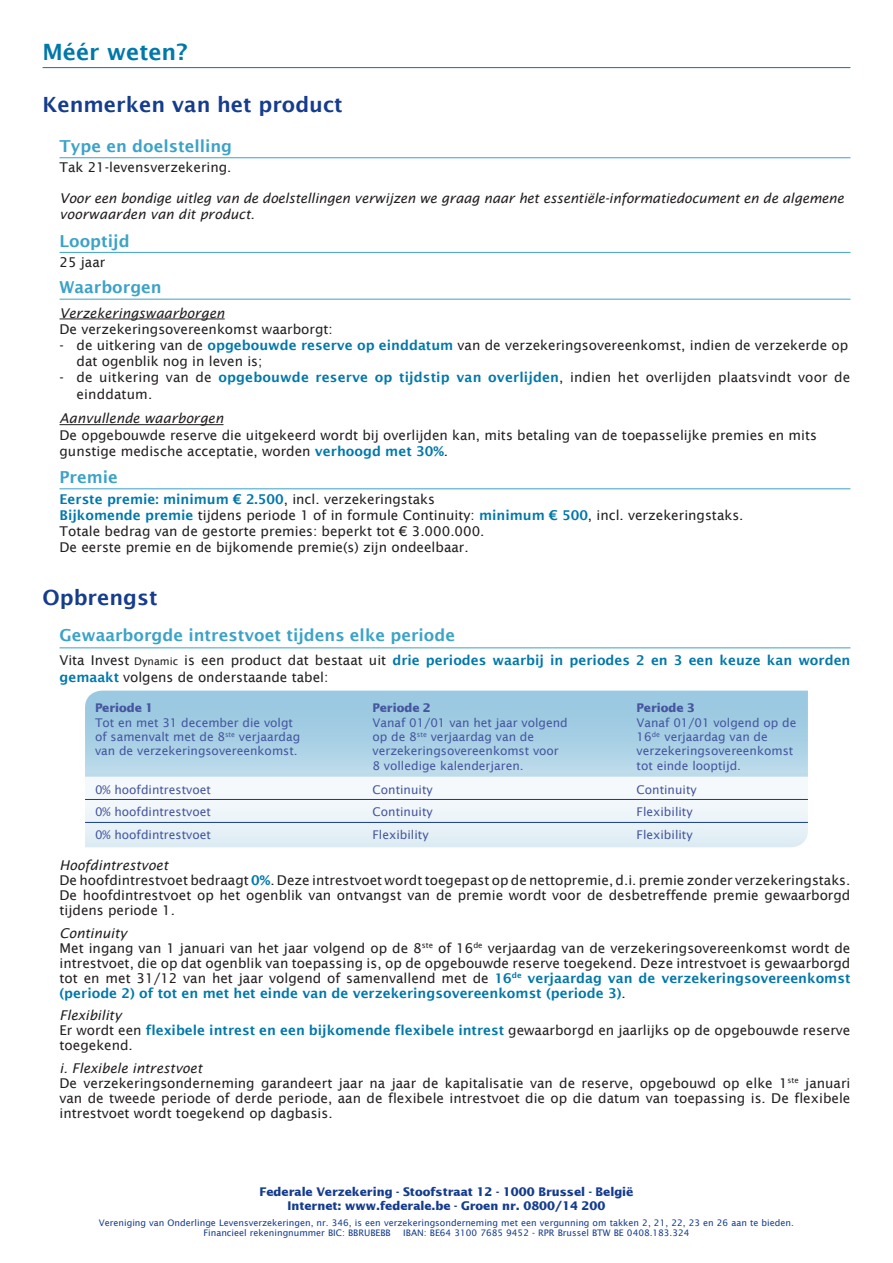
<style>
.page{position:relative;width:893px;height:1263px;background:#fff}
.page>*{position:absolute;margin:0;border:0;box-sizing:border-box;transform-origin:0 0}
.t1{font:600 22.5px "Lucida Sans";color:#0078aa}
.t2{font:600 21px "Lucida Sans";color:#153c8d}
.t3{font:600 16.5px "Lucida Sans";color:#3ba2c8}
.t4{font:13.5px/15px "Lucida Sans";color:#231f20}
.t5{font:italic 13.5px "Lucida Sans";color:#231f20}
.t6{font:600 13.5px "Lucida Sans";color:#0078aa}
.t7{font:12px "Lucida Sans";color:#45569e}
.address{font:700 12px "Lucida Sans";color:#153c8d}
.t8{font:700 12px "Lucida Sans";color:#45569e}
.address_small{font:9px "Lucida Sans";color:#153c8d}
.s1{font-weight:400;color:#fff}
.s2{font-weight:600;color:#0078aa}
.s3{font-weight:400;color:#231f20}
.s4{font-weight:400;font-size:10.5px;color:#231f20}
</style>
<div class="page">
<svg style="left:85px;top:788px;width:723px;height:59px;fill:#ecf4f9"></svg>
<svg style="left:85px;top:691px;width:723px;height:86px;background:#a7cfe4"></svg>
<hr style="left:85px;top:799px;width:723px;height:1px;background:#153c8d">
<hr style="left:85px;top:822px;width:723px;height:1px;background:#153c8d">
<hr style="left:43px;top:67px;width:807px;height:1px;background:#0078aa">
<hr style="left:60px;top:157px;width:790px;height:1px;background:#3ba2c8">
<hr style="left:60px;top:252px;width:790px;height:1px;background:#3ba2c8">
<hr style="left:60px;top:299px;width:790px;height:1px;background:#3ba2c8">
<hr style="left:60px;top:488px;width:790px;height:1px;background:#3ba2c8">
<hr style="left:60px;top:647px;width:790px;height:1px;background:#3ba2c8">
<hr style="left:60px;top:319px;width:165px;height:1px;background:#231f20">
<hr style="left:60px;top:424px;width:163px;height:1px;background:#231f20">
<p class="t1" style="left:43px;top:39px;width:147px">Méér weten?</p>
<p class="t2" style="left:43px;top:93px;width:315px">Kenmerken van het product<span class="s1">T</span></p>
<p class="t3" style="left:60px;top:136px;width:174px">Type en doelstelling</p>
<p class="t4" style="left:60px;top:160px;width:174px">Tak 21-levensverzekering.</p>
<p class="t5" style="left:60px;top:190px;width:786px">Voor een bondige uitleg van de doelstellingen verwijzen we graag naar het essentiële-informatiedocument en de algemene</p>
<p class="t5" style="left:60px;top:206px;width:197px">voorwaarden van dit product.</p>
<p class="t3" style="left:60px;top:231px;width:72px">Looptijd</p>
<p class="t4" style="left:60px;top:255px;width:47px">25 jaar</p>
<p class="t3" style="left:60px;top:278px;width:104px">Waarborgen</p>
<p class="t5" style="left:60px;top:305px;width:167px">Verzekeringswaarborgen</p>
<p class="t4" style="left:60px;top:321px;width:275px">De verzekeringsovereenkomst waarborgt:</p>
<p class="t4" style="left:77px;top:337px;width:773px;line-height:16.2px;text-indent:-17px">- de uitkering van de <span class="s2">opgebouwde reserve op einddatum</span> van de verzekeringsovereenkomst, indien de verzekerde op dat ogenblik nog in leven is;</p>
<p class="t4" style="left:77px;top:369px;width:775px;line-height:16.2px;text-indent:-17px">- de uitkering van de <span class="s2">opgebouwde reserve op tijdstip van overlijden</span>, indien het overlijden plaatsvindt voor de einddatum.</p>
<p class="t5" style="left:60px;top:411px;width:165px">Aanvullende waarborgen</p>
<p class="t4" style="left:60px;top:427px;width:759px;line-height:16.2px">De opgebouwde reserve die uitgekeerd wordt bij overlijden kan, mits betaling van de toepasselijke premies en mits gunstige medische acceptatie, worden <span class="s2">verhoogd met 30%</span>.</p>
<p class="t3" style="left:60px;top:468px;width:60px">Premie</p>
<p class="t6" style="left:60px;top:491px;width:377px">Eerste premie: minimum € 2.500<span class="s3">, incl. verzekeringstaks</span></p>
<p class="t4" style="left:60px;top:508px;width:685px"><span class="s2">Bijkomende premie</span> tijdens periode 1 of in formule Continuity: <span class="s2">minimum € 500</span>, incl. verzekeringstaks.</p>
<p class="t4" style="left:60px;top:524px;width:426px">Totale bedrag van de gestorte premies: beperkt tot € 3.000.000.</p>
<p class="t4" style="left:60px;top:540px;width:411px">De eerste premie en de bijkomende premie(s) zijn ondeelbaar.</p>
<p class="t2" style="left:43px;top:585px;width:117px">Opbrengst</p>
<p class="t3" style="left:60px;top:625px;width:397px">Gewaarborgde intrestvoet tijdens elke periode</p>
<p class="t6" style="left:60px;top:653px;width:792px"><span class="s3">Vita Invest</span> <span class="s4">Dynamic</span> <span class="s3">is een product dat bestaat uit</span> drie periodes waarbij in periodes 2 en 3 een keuze kan worden</p>
<p class="t4" style="left:60px;top:669px;width:270px"><span class="s2">gemaakt</span> volgens de onderstaande tabel:</p>
<p class="t8" style="left:95px;top:701px;width:60px">Periode 1</p>
<p class="t8" style="left:373px;top:701px;width:60px">Periode 2</p>
<p class="t8" style="left:637px;top:701px;width:60px">Periode 3</p>
<p class="t7" style="left:95px;top:715px;width:200px">Tot en met 31 december die volgt</p>
<p class="t7" style="left:373px;top:715px;width:197px">Vanaf 01/01 van het jaar volgend</p>
<p class="t7" style="left:637px;top:715px;width:161px">Vanaf 01/01 volgend op de</p>
<p class="t7" style="left:95px;top:730px;width:207px">of samenvalt met de 8<sup>ste</sup> verjaardag</p>
<p class="t7" style="left:373px;top:730px;width:163px">op de 8<sup>ste</sup> verjaardag van de</p>
<p class="t7" style="left:637px;top:730px;width:133px">16<sup>de</sup> verjaardag van de</p>
<p class="t7" style="left:95px;top:744px;width:204px">van de verzekeringsovereenkomst.</p>
<p class="t7" style="left:373px;top:744px;width:188px">verzekeringsovereenkomst voor</p>
<p class="t7" style="left:637px;top:744px;width:158px">verzekeringsovereenkomst</p>
<p class="t7" style="left:373px;top:759px;width:153px">8 volledige kalenderjaren.</p>
<p class="t7" style="left:637px;top:759px;width:106px">tot einde looptijd.</p>
<p class="t7" style="left:95px;top:783px;width:117px">0% hoofdintrestvoet</p>
<p class="t7" style="left:373px;top:783px;width:62px">Continuity</p>
<p class="t7" style="left:637px;top:783px;width:62px">Continuity</p>
<p class="t7" style="left:95px;top:805px;width:117px">0% hoofdintrestvoet</p>
<p class="t7" style="left:373px;top:805px;width:62px">Continuity</p>
<p class="t7" style="left:637px;top:805px;width:58px">Flexibility</p>
<p class="t7" style="left:95px;top:828px;width:117px">0% hoofdintrestvoet</p>
<p class="t7" style="left:373px;top:828px;width:58px">Flexibility</p>
<p class="t7" style="left:637px;top:828px;width:58px">Flexibility</p>
<p class="t5" style="left:60px;top:857px;width:110px">Hoofdintrestvoet</p>
<p class="t4" style="left:60px;top:873px;width:792px;text-align:justify">De hoofdintrestvoet bedraagt <span class="s2">0%</span>. Deze intrestvoet wordt toegepast op de nettopremie, d.i. premie zonder verzekeringstaks.<br>De hoofdintrestvoet op het ogenblik van ontvangst van de premie wordt voor de desbetreffende premie gewaarborgd tijdens periode 1.</p>
<p class="t5" style="left:60px;top:925px;width:69px">Continuity</p>
<p class="t4" style="left:60px;top:940px;width:792px;text-align:justify">Met ingang van 1 januari van het jaar volgend op de 8<sup>ste</sup> of 16<sup>de</sup> verjaardag van de verzekeringsovereenkomst wordt de intrestvoet, die op dat ogenblik van toepassing is, op de opgebouwde reserve toegekend. Deze intrestvoet is gewaarborgd tot en met 31/12 van het jaar volgend of samenvallend met de <span class="s2">16</span><sup>de</sup> <span class="s2">verjaardag van de verzekeringsovereenkomst</span></p>
<p class="t6" style="left:60px;top:985px;width:568px">(periode 2) of tot en met het einde van de verzekeringsovereenkomst (periode 3)<span class="s3">.</span></p>
<p class="t5" style="left:60px;top:1008px;width:64px">Flexibility</p>
<p class="t4" style="left:60px;top:1023px;width:792px">Er wordt een <span class="s2">flexibele intrest en een bijkomende flexibele intrest</span> gewaarborgd en jaarlijks op de opgebouwde reserve toegekend.</p>
<p class="t5" style="left:60px;top:1060px;width:144px">i. Flexibele intrestvoet</p>
<p class="t4" style="left:60px;top:1076px;width:792px;text-align:justify">De verzekeringsonderneming garandeert jaar na jaar de kapitalisatie van de reserve, opgebouwd op elke 1<sup>ste</sup> januari van de tweede periode of derde periode, aan de flexibele intrestvoet die op die datum van toepassing is. De flexibele intrestvoet wordt toegekend op dagbasis.</p>
<p class="address" style="left:260px;top:1184px;width:375px">Federale Verzekering - Stoofstraat 12 - 1000 Brussel - België</p>
<p class="address" style="left:288px;top:1199px;width:319px">Internet: www.federale.be - Groen nr. 0800/14 200</p>
<p class="address_small" style="left:99px;top:1217px;width:697px">Vereniging van Onderlinge Levensverzekeringen, nr. 346, is een verzekeringsonderneming met een vergunning om takken 2, 21, 22, 23 en 26 aan te bieden.</p>
<p class="address_small" style="left:203px;top:1228px;width:189px">Financieel rekeningnummer BIC: BBRUBEBB</p>
<p class="address_small" style="left:403px;top:1228px;width:288px">IBAN: BE64 3100 7685 9452 - RPR Brussel BTW BE 0408.183.324</p>
</div>
